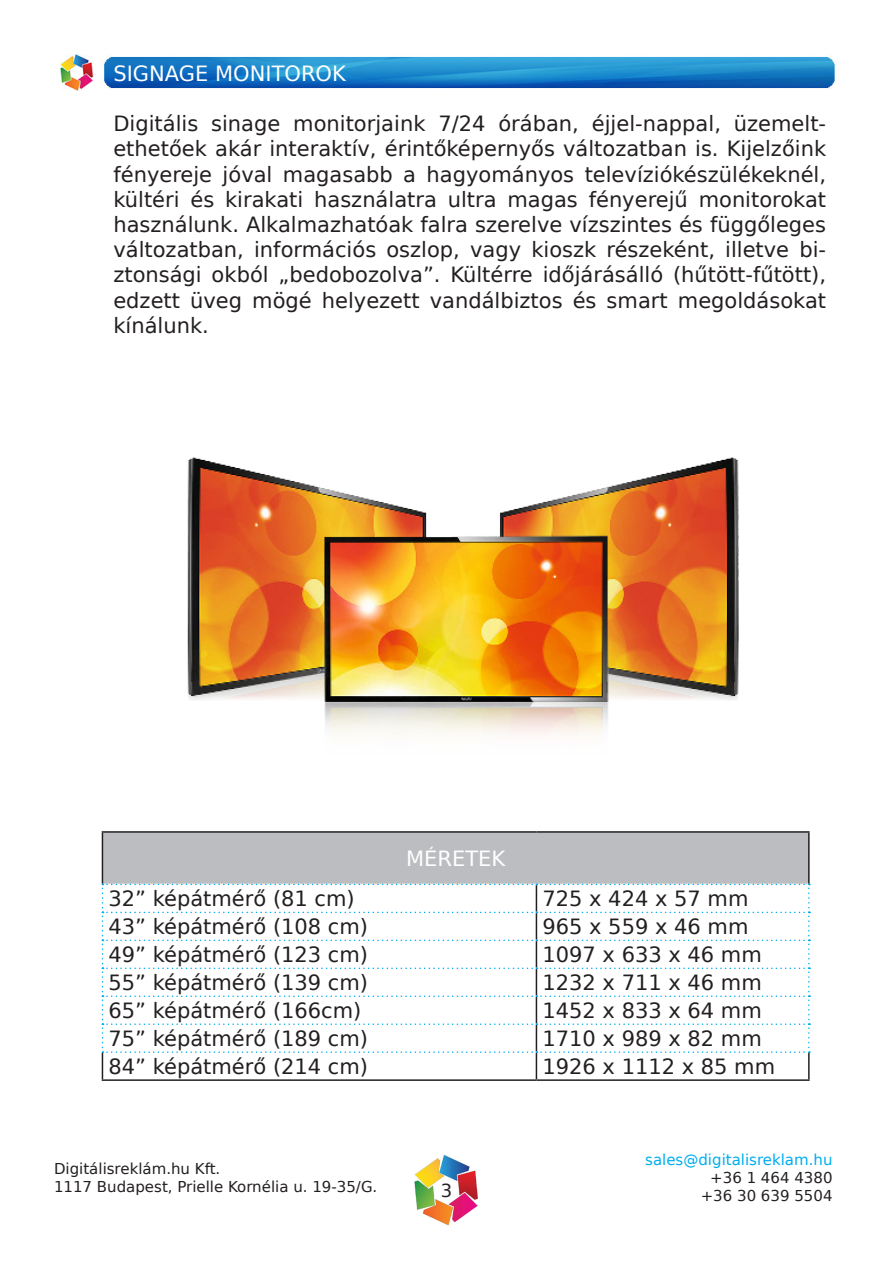
<style>
.page{position:relative;width:893px;height:1263px;background:#fff}
.page>*{position:absolute;margin:0;border:0;box-sizing:border-box;transform-origin:0 0}
.t1{font:21px/25.2px "DejaVu Sans";color:#231f20;text-align:justify}
.t2{font:21px "DejaVu Sans";color:#fff}
.t3{font:18px "DejaVu Sans";color:#231f20}
.t4{font:15px/18px "DejaVu Sans";color:#231f20;text-align:right}
.t5{font:15px "DejaVu Sans";color:#00aeef}
</style>
<div class="page">
<img style="left:414px;top:1155px;width:64px;height:70px">
<img style="left:60px;top:54px;width:776px;height:36px">
<div style="left:102px;top:832px;width:707px;height:52px;background:#bcbdc0"></div>
<hr style="left:102px;top:831px;width:434px;height:2px;background:#231f20">
<hr style="left:102px;top:833px;width:1px;height:51px;background:#231f20">
<hr style="left:536px;top:831px;width:274px;height:2px;background:#231f20">
<hr style="left:808px;top:833px;width:2px;height:51px;background:#231f20">
<hr style="left:102px;top:1079px;width:434px;height:2px;background:#231f20">
<hr style="left:536px;top:1079px;width:274px;height:2px;background:#231f20">
<svg style="left:102px;top:884px;width:708px;height:195px"></svg>
<img style="left:164px;top:457px;width:583px;height:430px">
<p class="t2" style="left:113px;top:56px;width:234px">SIGNAGE MONITOROK</p>
<p class="t1" style="left:113px;top:111px;width:714px">Digitális sinage monitorjaink 7/24 órában, éjjel-nappal, üzemelt&shy;ethetőek akár interaktív, érintőképernyős változatban is. Kijelzőink fényereje jóval magasabb a hagyományos televíziókészülékeknél, kültéri és kirakati használatra ultra magas fényerejű monitorokat használunk. Alkalmazhatóak falra szerelve vízszintes és függőleges változatban, információs oszlop, vagy kioszk részeként, illetve bi&shy;ztonsági okból „bedobozolva”. Kültérre időjárásálló (hűtött-fűtött), edzett üveg mögé helyezett vandálbiztos és smart megoldásokat kínálunk.</p>
<p class="t2" style="left:406px;top:842px;width:101px">MÉRETEK</p>
<p class="t1" style="left:108px;top:886px;width:248px">32” képátmérő (81 cm)</p>
<p class="t1" style="left:542px;top:886px;width:208px">725 x 424 x 57 mm</p>
<p class="t1" style="left:108px;top:914px;width:261px">43” képátmérő (108 cm)</p>
<p class="t1" style="left:542px;top:914px;width:208px">965 x 559 x 46 mm</p>
<p class="t1" style="left:108px;top:942px;width:261px">49” képátmérő (123 cm)</p>
<p class="t1" style="left:542px;top:942px;width:221px">1097 x 633 x 46 mm</p>
<p class="t1" style="left:108px;top:970px;width:261px">55” képátmérő (139 cm)</p>
<p class="t1" style="left:542px;top:970px;width:221px">1232 x 711 x 46 mm</p>
<p class="t1" style="left:108px;top:998px;width:255px">65” képátmérő (166cm)</p>
<p class="t1" style="left:542px;top:998px;width:221px">1452 x 833 x 64 mm</p>
<p class="t1" style="left:108px;top:1026px;width:261px">75” képátmérő (189 cm)</p>
<p class="t1" style="left:542px;top:1026px;width:221px">1710 x 989 x 82 mm</p>
<p class="t1" style="left:108px;top:1054px;width:261px">84” képátmérő (214 cm)</p>
<p class="t1" style="left:542px;top:1054px;width:234px">1926 x 1112 x 85 mm</p>
<p class="t4" style="left:54px;top:1159px;width:325px;text-align:left">Digitálisreklám.hu Kft.<br>1117 Budapest, Prielle Kornélia u. 19-35/G.</p>
<p class="t3" style="left:441px;top:1175px;width:13px">3</p>
<p class="t5" style="left:645px;top:1147px;width:189px">sales@digitalisreklam.hu</p>
<p class="t4" style="left:701px;top:1168px;width:133px">+36 1 464 4380 +36 30 639 5504</p>
</div>
